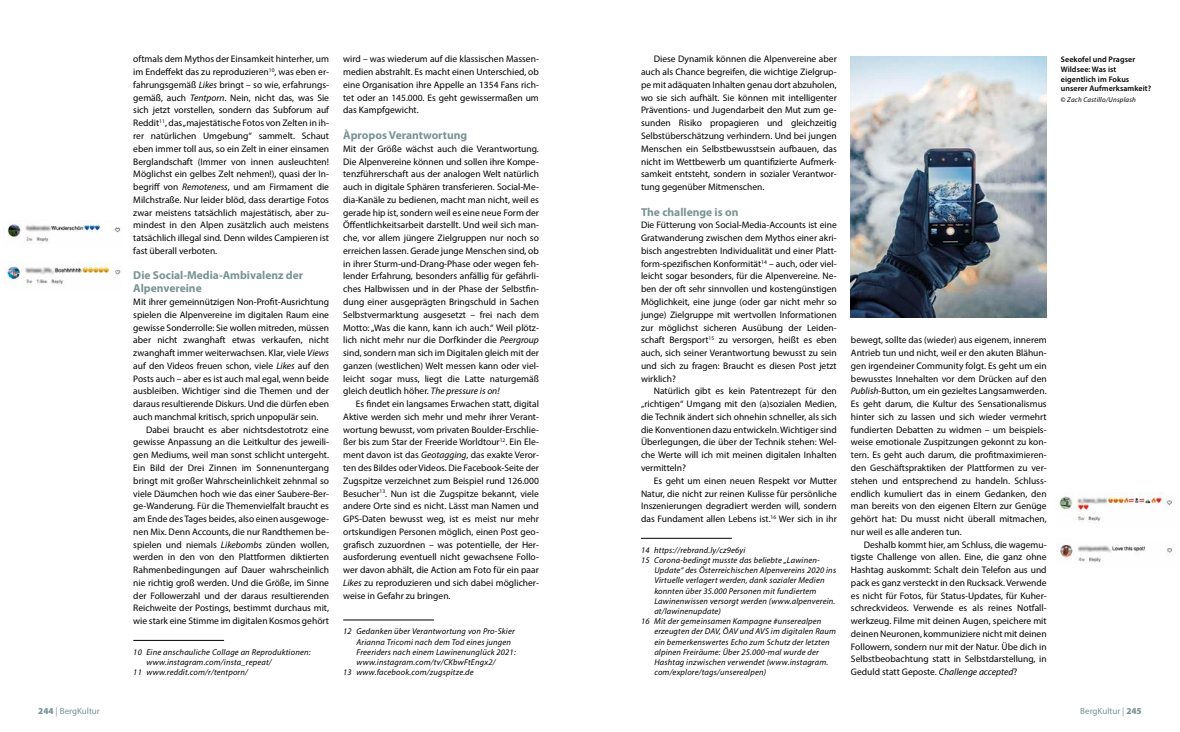
<style>
.page{position:relative;width:1180px;height:732px;background:#fff}
.page>*{position:absolute;margin:0;border:0;box-sizing:border-box;transform-origin:0 0}
.Zwischen-Titel{font:700 11.5px/12.8px "Myriad Pro";color:#7a9495}
.Text_Absatz_2{font:9.5px/12.8px "Myriad Pro";color:#000;text-align:justify}
.Text_Absatz_1{font:9.5px/12.8px "Myriad Pro";color:#000;text-align:justify}
.t1{font:9px "Myriad Pro";color:#7a9495}
.Fußnote_2{font:italic 8.5px/10.2px "Myriad Pro";letter-spacing:.02em;color:#000}
.Fußnote_1{font:italic 8.5px/10.2px "Myriad Pro";letter-spacing:.02em;color:#000}
.Bildlegende_linksbün{font:600 8px/9.6px "Myriad Pro";letter-spacing:.01em;color:#000}
.Fotograf{font:italic 7px "Myriad Pro";letter-spacing:.03em;color:#000}
.s1{font-style:italic}
.s2{font-weight:600;font-style:normal;font-stretch:condensed}
.s3{font-weight:900}
</style>
<div class="page">
<hr style="left:133px;top:640px;width:91px;height:1px;background:#000">
<hr style="left:343px;top:619px;width:91px;height:1px;background:#000">
<hr style="left:641px;top:538px;width:90px;height:1px;background:#000">
<img style="left:1056px;top:544px;width:117px;height:19px">
<img style="left:7px;top:223px;width:115px;height:21px">
<img style="left:5px;top:263px;width:116px;height:22px">
<img style="left:1058px;top:492px;width:114px;height:30px">
<img style="left:850px;top:56px;width:196px;height:261px">
<p class="Text_Absatz_2" style="left:133px;top:53px;width:197px">oftmals dem Mythos der Einsamkeit hinterher, um im Endeffekt das zu reproduzieren<sup>10</sup>, was eben er&shy;fahrungsgemäß <span class="s1">Likes</span> bringt – so wie, erfahrungs&shy;gemäß, auch <span class="s1">Tentporn</span>. Nein, nicht das, was Sie sich jetzt vorstellen, sondern das Subforum auf Reddit<sup>11</sup>, das „majestätische Fotos von Zelten in ih&shy;rer natürlichen Umgebung“ sammelt. Schaut eben immer toll aus, so ein Zelt in einer einsamen Berglandschaft (Immer von innen ausleuchten!<br>Möglichst ein gelbes Zelt nehmen!), quasi der In&shy;begriff von <span class="s1">Remoteness</span>, und am Firmament die Milchstraße. Nur leider blöd, dass derartige Fotos zwar meistens tatsächlich majestätisch, aber zu&shy;mindest in den Alpen zusätzlich auch meistens tatsächlich illegal sind. Denn wildes Campieren ist fast überall verboten.</p>
<p class="Zwischen-Titel" style="left:133px;top:269px;width:171px">Die Social-Media-Ambivalenz der<br>Alpenvereine</p>
<p class="Text_Absatz_1" style="left:133px;top:295px;width:197px">Mit ihrer gemeinnützigen Non-Profit-Ausrichtung spielen die Alpenvereine im digitalen Raum eine gewisse Sonderrolle: Sie wollen mitreden, müssen aber nicht zwanghaft etwas verkaufen, nicht zwanghaft immer weiterwachsen. Klar, viele <span class="s1">Views </span>auf den Videos freuen schon, viele <span class="s1">Likes</span> auf den Posts auch – aber es ist auch mal egal, wenn beide ausbleiben. Wichtiger sind die Themen und der daraus resultierende Diskurs. Und die dürfen eben auch manchmal kritisch, sprich unpopulär sein.</p>
<p class="Text_Absatz_2" style="left:133px;top:423px;width:197px;text-indent:13px">Dabei braucht es aber nichtsdestotrotz eine gewisse Anpassung an die Leitkultur des jeweili&shy;gen Mediums, weil man sonst schlicht untergeht.<br>Ein Bild der Drei Zinnen im Sonnenuntergang bringt mit großer Wahrscheinlichkeit zehnmal so viele Däumchen hoch wie das einer Saubere-Ber&shy;ge-Wanderung. Für die Themenvielfalt braucht es am Ende des Tages beides, also einen ausgewoge&shy;nen Mix. Denn Accounts, die nur Randthemen be&shy;spielen und niemals <span class="s1">Likebombs</span> zünden wollen, werden in den von den Plattformen diktierten Rahmenbedingungen auf Dauer wahrscheinlich nie richtig groß werden. Und die Größe, im Sinne der Followerzahl und der daraus resultierenden Reichweite der Postings, bestimmt durchaus mit, wie stark eine Stimme im digitalen Kosmos gehört</p>
<p class="Fußnote_1" style="left:147px;top:646px;width:165px;text-indent:-13px">10 Eine anschauliche Collage an Reproduktionen: www.instagram.com/insta_repeat/</p>
<p class="Fußnote_2" style="left:133px;top:667px;width:116px">11 www.reddit.com/r/tentporn/</p>
<p class="Text_Absatz_2" style="left:343px;top:53px;width:197px">wird – was wiederum auf die klassischen Massen&shy;medien abstrahlt. Es macht einen Unterschied, ob eine Organisation ihre Appelle an 1354 Fans rich&shy;tet oder an 145.000. Es geht gewissermaßen um das Kampfgewicht.</p>
<p class="Zwischen-Titel" style="left:343px;top:129px;width:126px">Àpropos Verantwortung</p>
<p class="Text_Absatz_1" style="left:343px;top:142px;width:197px">Mit der Größe wächst auch die Verantwortung.<br>Die Alpenvereine können und sollen ihre Kompe&shy;tenzführerschaft aus der analogen Welt natürlich auch in digitale Sphären transferieren. Social-Me&shy;dia-Kanäle zu bedienen, macht man nicht, weil es gerade hip ist, sondern weil es eine neue Form der Öffentlichkeitsarbeit darstellt. Und weil sich man&shy;che, vor allem jüngere Zielgruppen nur noch so erreichen lassen. Gerade junge Menschen sind, ob in ihrer Sturm-und-Drang-Phase oder wegen feh&shy;lender Erfahrung, besonders anfällig für gefährli&shy;ches Halbwissen und in der Phase der Selbstfin&shy;dung einer ausgeprägten Bringschuld in Sachen Selbstvermarktung ausgesetzt – frei nach dem Motto: „Was die kann, kann ich auch.“ Weil plötz&shy;lich nicht mehr nur die Dorfkinder die <span class="s1">Peergroup </span>sind, sondern man sich im Digitalen gleich mit der ganzen (westlichen) Welt messen kann oder viel&shy;leicht sogar muss, liegt die Latte naturgemäß gleich deutlich höher. <span class="s1">The pressure is on!</span></p>
<p class="Text_Absatz_2" style="left:343px;top:397px;width:197px;text-indent:13px">Es findet ein langsames Erwachen statt, digital Aktive werden sich mehr und mehr ihrer Verant&shy;wortung bewusst, vom privaten Boulder-Erschlie&shy;ßer bis zum Star der Freeride Worldtour<sup>12</sup>. Ein Ele&shy;ment davon ist das <span class="s1">Geotagging</span>, das exakte Veror&shy;ten des Bildes oder Videos. Die Facebook-Seite der Zugspitze verzeichnet zum Beispiel rund 126.000<br>Besucher<sup>13</sup>. Nun ist die Zugspitze bekannt, viele andere Orte sind es nicht. Lässt man Namen und GPS-Daten bewusst weg, ist es meist nur mehr ortskundigen Personen möglich, einen Post geo&shy;grafisch zuzuordnen – was potentielle, der Her&shy;ausforderung eventuell nicht gewachsene Follo&shy;wer davon abhält, die Action am Foto für ein paar <span class="s1">Likes</span> zu reproduzieren und sich dabei möglicher&shy;weise in Gefahr zu bringen.</p>
<p class="Fußnote_1" style="left:356px;top:626px;width:161px;text-indent:-13px">12 Gedanken über Verantwortung von Pro-Skier Arianna Tricomi nach dem Tod eines jungen Freeriders nach einem Lawinenunglück 2021: www.instagram.com/tv/CKbwFtEngx2/</p>
<p class="Fußnote_2" style="left:343px;top:667px;width:132px">13 www.facebook.com/zugspitze.de</p>
<p class="Text_Absatz_2" style="left:641px;top:53px;width:197px;text-indent:13px">Diese Dynamik können die Alpenvereine aber auch als Chance begreifen, die wichtige Zielgrup&shy;pe mit adäquaten Inhalten genau dort abzuholen, wo sie sich aufhält. Sie können mit intelligenter Präventions- und Jugendarbeit den Mut zum ge&shy;sunden Risiko propagieren und gleichzeitig Selbstüberschätzung verhindern. Und bei jungen Menschen ein Selbstbewusstsein aufbauen, das nicht im Wettbewerb um quantifizierte Aufmerk&shy;samkeit entsteht, sondern in sozialer Verantwor&shy;tung gegenüber Mitmenschen.</p>
<p class="Zwischen-Titel" style="left:641px;top:205px;width:99px">The challenge is on</p>
<p class="Text_Absatz_1" style="left:641px;top:218px;width:197px">Die Fütterung von Social-Media-Accounts ist eine Gratwanderung zwischen dem Mythos einer akri&shy;bisch angestrebten Individualität und einer Platt&shy;form-spezifischen Konformität<sup>14</sup> – auch, oder viel&shy;leicht sogar besonders, für die Alpenvereine. Ne&shy;ben der oft sehr sinnvollen und kostengünstigen Möglichkeit, eine junge (oder gar nicht mehr so junge) Zielgruppe mit wertvollen Informationen zur möglichst sicheren Ausübung der Leiden&shy;schaft Bergsport<sup>15</sup> zu versorgen, heißt es eben auch, sich seiner Verantwortung bewusst zu sein und sich zu fragen: Braucht es diesen Post jetzt wirklich?</p>
<p class="Text_Absatz_2" style="left:641px;top:384px;width:197px;text-indent:13px">Natürlich gibt es kein Patentrezept für den „richtigen“ Umgang mit den (a)sozialen Medien, die Technik ändert sich ohnehin schneller, als sich die Konventionen dazu entwickeln. Wichtiger sind Überlegungen, die über der Technik stehen: Wel&shy;che Werte will ich mit meinen digitalen Inhalten vermitteln?</p>
<p class="Text_Absatz_2" style="left:641px;top:474px;width:197px;text-indent:13px">Es geht um einen neuen Respekt vor Mutter Natur, die nicht zur reinen Kulisse für persönliche Inszenierungen degradiert werden will, sondern das Fundament allen Lebens ist.<sup>16</sup> Wer sich in ihr</p>
<p class="Fußnote_1" style="left:641px;top:544px;width:106px">14 https://rebrand.ly/cz9e6yi</p>
<p class="Fußnote_2" style="left:654px;top:554px;width:183px;text-indent:-13px">15 Corona-bedingt musste das beliebte „Lawinen-Update“ des Österreichischen Alpenvereins 2020 ins Virtuelle verlagert werden, dank sozialer Medien konnten über 35.000 Personen mit fundiertem Lawinenwissen versorgt werden (www.alpenverein. at/lawinenupdate)</p>
<p class="Fußnote_2" style="left:654px;top:616px;width:183px;text-indent:-13px">16 Mit der gemeinsamen Kampagne #unserealpen erzeugten der DAV, ÖAV und AVS im digitalen Raum ein bemerkenswertes Echo zum Schutz der letzten alpinen Freiräume: Über 25.000-mal wurde der Hashtag inzwischen verwendet (www.instagram. com/explore/tags/unserealpen)</p>
<p class="Text_Absatz_2" style="left:850px;top:333px;width:197px">bewegt, sollte das (wieder) aus eigenem, innerem Antrieb tun und nicht, weil er den akuten Blähun&shy;gen irgendeiner Community folgt. Es geht um ein bewusstes Innehalten vor dem Drücken auf den <span class="s1">Publish</span>-Button, um ein gezieltes Langsamwerden.<br>Es geht darum, die Kultur des Sensationalismus hinter sich zu lassen und sich wieder vermehrt fundierten Debatten zu widmen – um beispiels&shy;weise emotionale Zuspitzungen gekonnt zu kon&shy;tern. Es geht auch darum, die profitmaximieren&shy;den Geschäftspraktiken der Plattformen zu ver&shy;stehen und entsprechend zu handeln. Schluss&shy;endlich kumuliert das in einem Gedanken, den man bereits von den eigenen Eltern zur Genüge gehört hat: Du musst nicht überall mitmachen, nur weil es alle anderen tun.</p>
<p class="Text_Absatz_2" style="left:850px;top:537px;width:197px;text-indent:13px">Deshalb kommt hier, am Schluss, die wagemu&shy;tigste Challenge von allen. Eine, die ganz ohne Hashtag auskommt: Schalt dein Telefon aus und pack es ganz versteckt in den Rucksack. Verwende es nicht für Fotos, für Status-Updates, für Kuher&shy;schreckvideos. Verwende es als reines Notfall&shy;werkzeug. Filme mit deinen Augen, speichere mit deinen Neuronen, kommuniziere nicht mit deinen Followern, sondern nur mit der Natur. Übe dich in Selbstbeobachtung statt in Selbstdarstellung, in Geduld statt Geposte. <span class="s1">Challenge accepted</span>?</p>
<p class="Bildlegende_linksbün" style="left:1060px;top:55px;width:92px">Seekofel und Pragser<br>Wildsee: Was ist eigentlich im Fokus unserer Aufmerksamkeit?</p>
<p class="Fotograf" style="left:1060px;top:96px;width:77px"><span class="s2">©</span> Zach Castillo/Unsplash</p>
<p class="t1" style="left:38px;top:704px;width:63px"><span class="s3">244</span> | BergKultur</p>
<p class="t1" style="left:1080px;top:704px;width:63px">BergKultur | <span class="s3">245</span></p>
</div>
